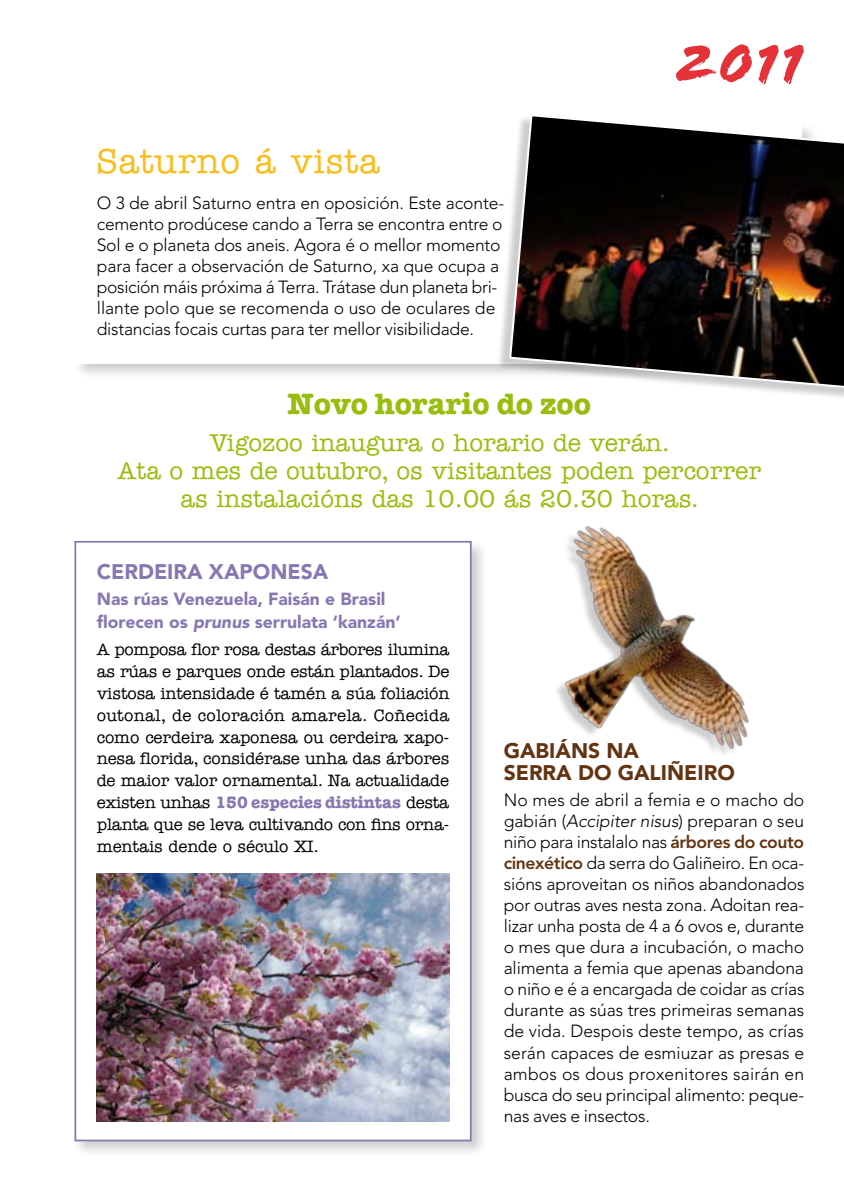
<style>
.page{position:relative;width:844px;height:1191px;background:#fff}
.page>*{position:absolute;margin:0;border:0;box-sizing:border-box;transform-origin:0 0}
.t1{font:60.55px "Flood Std";color:#e53138}
.t2{font:500 35px "American Typewriter";letter-spacing:.02em;color:#fbbd1a}
.t3{font:700 29.75px "American Typewriter";letter-spacing:.01em;color:#97be0d}
.t4{font:500 24.5px/28px "American Typewriter";color:#97be0d;text-align:center}
.t5{font:900 21px/22.8px "Avenir";color:#633411}
.t6{font:900 21px "Avenir";color:#8878b2}
.t7{font:300 17.5px/21px "Avenir";letter-spacing:-.015em;color:#000}
.t8{font:900 17.5px/22.8px "Avenir";color:#8878b2}
.t9{font:500 16.62px/21.9px "American Typewriter";letter-spacing:-.01em;color:#000;text-align:justify}
.t10{font:16.62px "American Typewriter Bold A";letter-spacing:-.005em;color:#8878b2}
.s1{font-style:italic}
.s2{font-family:"American Typewriter";font-weight:500;color:#000}
.s3{font-weight:800;color:#633411}
</style>
<div class="page">
<div style="left:72px;top:122px;width:754px;height:266px;background:#000;opacity:.2"></div>
<svg style="left:74px;top:124px;width:422px;height:239px"></svg>
<div style="left:496px;top:115px;width:347px;height:294px;background:#000;opacity:.2"></div>
<img style="left:508px;top:115px;width:335px;height:277px">
<div style="left:72px;top:538px;width:423px;height:628px;background:#000;opacity:.2"></div>
<div style="left:75px;top:542px;width:395px;height:598px;background:#fff"></div>
<div style="left:74px;top:541px;width:397px;height:600px;border:2px solid #8878b2"></div>
<img style="left:557px;top:526px;width:192px;height:228px">
<img style="left:97px;top:873px;width:352px;height:248px">
<h2 class="t2" style="left:97px;top:142px;width:285px">Saturno á vista</h2>
<p class="t7" style="left:97px;top:193px;width:409px">O 3 de abril Saturno entra en oposición. Este aconte&shy;cemento prodúcese cando a Terra se encontra entre o Sol e o planeta dos aneis. Agora é o mellor momento para facer a observación de Saturno, xa que ocupa a posición máis próxima á Terra. Trátase dun planeta bri&shy;llante polo que se recomenda o uso de oculares de distancias focais curtas para ter mellor visibilidade.</p>
<h1 class="t1" style="left:673px;top:28px;width:132px">2011</h1>
<h3 class="t3" style="left:287px;top:386px;width:305px">Novo horario do zoo</h3>
<h3 class="t4" style="left:117px;top:429px;width:645px">Vigozoo inaugura o horario de verán.<br>Ata o mes de outubro, os visitantes poden percorrer as instalacións das 10.00 ás 20.30 horas.</h3>
<p class="t6" style="left:97px;top:559px;width:233px">Cerdeira xaponesa</p>
<p class="t8" style="left:97px;top:588px;width:305px">Nas rúas Venezuela, Faisán e Brasil florecen os <span class="s1">prunus</span> serrulata ‘kanzán’</p>
<p class="t9" style="left:97px;top:638px;width:354px">A pomposa flor rosa destas árbores ilumina as rúas e parques onde están plantados. De vistosa intensidade é tamén a súa foliación outonal, de coloración amarela. Coñecida como cerdeira xaponesa ou cerdeira xapo&shy;nesa florida, considérase unha das árbores de maior valor ornamental. Na actualidade</p>
<p class="t10" style="left:97px;top:792px;width:354px"><span class="s2">existen unhas</span> 150 especies distintas <span class="s2">desta</span></p>
<p class="t9" style="left:97px;top:813px;width:354px">planta que se leva cultivando con fins orna&shy;mentais dende o século XI.</p>
<p class="t5" style="left:503px;top:739px;width:232px">Gabiáns na<br>serra do Galiñeiro</p>
<p class="t7" style="left:503px;top:790px;width:302px;text-align:justify">No mes de abril a femia e o macho do gabián (<span class="s1">Accipiter nisus</span>) preparan o seu niño para instalalo nas <span class="s3">árbores do couto cinexético</span> da serra do Galiñeiro. En oca&shy;sións aproveitan os niños abandonados por outras aves nesta zona. Adoitan rea&shy;lizar unha posta de 4 a 6 ovos e, durante o mes que dura a incubación, o macho alimenta a femia que apenas abandona o niño e é a encargada de coidar as crías durante as súas tres primeiras semanas de vida. Despois deste tempo, as crías serán capaces de esmiuzar as presas e ambos os dous proxenitores sairán en busca do seu principal alimento: peque&shy;nas aves e insectos.</p>
</div>
